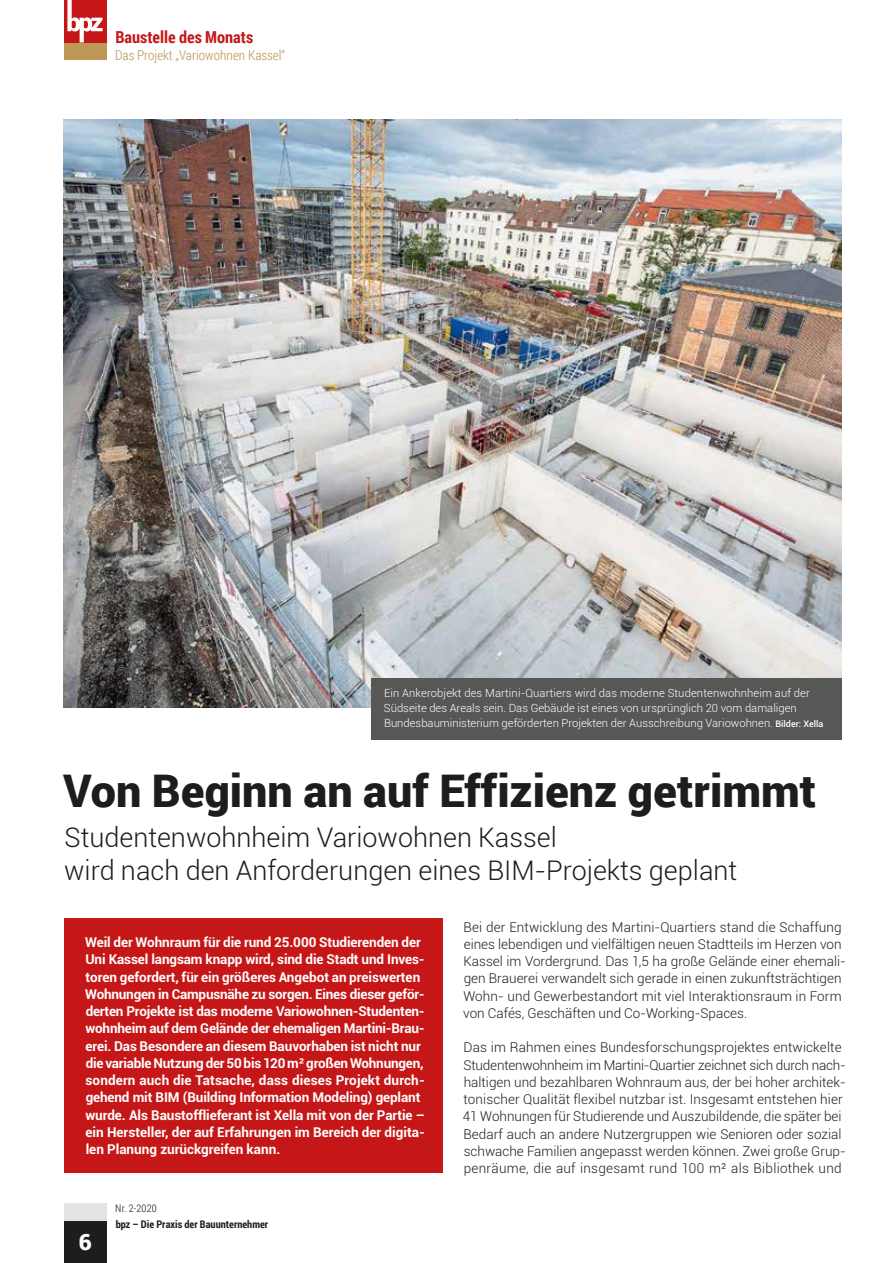
<style>
.page{position:relative;width:893px;height:1263px;background:#fff}
.page>*{position:absolute;margin:0;border:0;box-sizing:border-box;transform-origin:0 0}
.t1{font:900 45px "Roboto";color:#1d1d1b}
.t2{font:300 27px/33px "Roboto";color:#1d1d1b}
.t3{font:900 22.5px "Roboto";color:#fff}
.t4{font:700 16.5px "Roboto Condensed";color:#c51718}
.t5{font:300 13.5px/17.2px "Roboto";color:#1d1d1b}
.t6{font:700 13.5px/17.2px "Roboto";letter-spacing:-.01em;color:#fff}
.t7{font:300 13.5px "Roboto Condensed";color:#bc9758}
.t8{font:300 11.25px/15px "Roboto";color:#fff}
.t9{font:700 10.5px "Roboto Condensed";color:#1d1d1b}
.t10{font:300 10.5px "Roboto Condensed";letter-spacing:.015em;color:#1d1d1b}
.s1{font-weight:500;font-size:9px}
</style>
<div class="page">
<img style="left:64px;top:120px;width:778px;height:587px">
<div style="left:64px;top:919px;width:378px;height:254px;background:#c51718"></div>
<div style="left:371px;top:678px;width:471px;height:62px;background:#575756"></div>
<div style="left:64px;top:1220px;width:42px;height:43px;background:#1d1d1b"></div>
<div style="left:64px;top:43px;width:42px;height:17px;background:#bc9758"></div>
<div style="left:64px;top:0;width:42px;height:43px;background:#c51718"></div>
<svg style="left:67px;top:0;width:36px;height:43px"></svg>
<div style="left:64px;top:1203px;width:42px;height:17px;background:#e3e3e3"></div>
<p class="t4" style="left:115px;top:25px;width:139px">Baustelle des Monats</p>
<p class="t7" style="left:115px;top:45px;width:172px">Das Projekt „Variowohnen Kassel“</p>
<p class="t8" style="left:384px;top:685px;width:441px">Ein Ankerobjekt des Martini-Quartiers wird das moderne Studentenwohnheim auf der<br>Südseite des Areals sein. Das Gebäude ist eines von ursprünglich 20 vom damaligen<br>Bundesbauministerium geförderten Projekten der Ausschreibung Variowohnen. <span class="s1">Bilder: Xella</span></p>
<h1 class="t1" style="left:63px;top:760px;width:755px">Von Beginn an auf Effizienz getrimmt</h1>
<h2 class="t2" style="left:64px;top:820px;width:675px">Studentenwohnheim Variowohnen Kassel<br>wird nach den Anforderungen eines BIM-Projekts geplant</h2>
<p class="t6" style="left:85px;top:933px;width:341px">Weil der Wohnraum für die rund 25.000 Studierenden der Uni Kassel langsam knapp wird, sind die Stadt und Inves&shy;toren gefordert, für ein größeres Angebot an preiswerten Wohnungen in Campusnähe zu sorgen. Eines dieser geför&shy;derten Projekte ist das moderne Variowohnen-Studenten&shy;wohnheim auf dem Gelände der ehemaligen Martini-Brau&shy;erei. Das Besondere an diesem Bauvorhaben ist nicht nur die variable Nutzung der 50 bis 120 m² großen Wohnungen, sondern auch die Tatsache, dass dieses Projekt durch&shy;gehend mit BIM (Building Information Modeling) geplant wurde. Als Baustofflieferant ist Xella mit von der Partie – ein Hersteller, der auf Erfahrungen im Bereich der digita&shy;len Planung zurückgreifen kann.</p>
<h3 class="t3" style="left:79px;top:1226px;width:15px">6</h3>
<p class="t10" style="left:115px;top:1201px;width:43px">Nr. 2-2020</p>
<p class="t9" style="left:116px;top:1217px;width:154px">bpz – Die Praxis der Bauunternehmer</p>
<p class="t5" style="left:463px;top:918px;width:384px">Bei der Entwicklung des Martini-Quartiers stand die Schaffung eines lebendigen und vielfältigen neuen Stadtteils im Herzen von Kassel im Vordergrund. Das 1,5 ha große Gelände einer ehemali&shy;gen Brauerei verwandelt sich gerade in einen zukunftsträchtigen Wohn- und Gewerbestandort mit viel Interaktionsraum in Form von Cafés, Geschäften und Co-Working-Spaces.</p>
<p class="t5" style="left:463px;top:1038px;width:385px">Das im Rahmen eines Bundesforschungsprojektes entwickelte Studentenwohnheim im Martini-Quartier zeichnet sich durch nach&shy;haltigen und bezahlbaren Wohnraum aus, der bei hoher architek&shy;tonischer Qualität flexibel nutzbar ist. Insgesamt entstehen hier 41 Wohnungen für Studierende und Auszubildende, die später bei Bedarf auch an andere Nutzergruppen wie Senioren oder sozial schwache Familien angepasst werden können. Zwei große Grup&shy;penräume, die auf insgesamt rund 100 m² als Bibliothek und</p>
</div>
